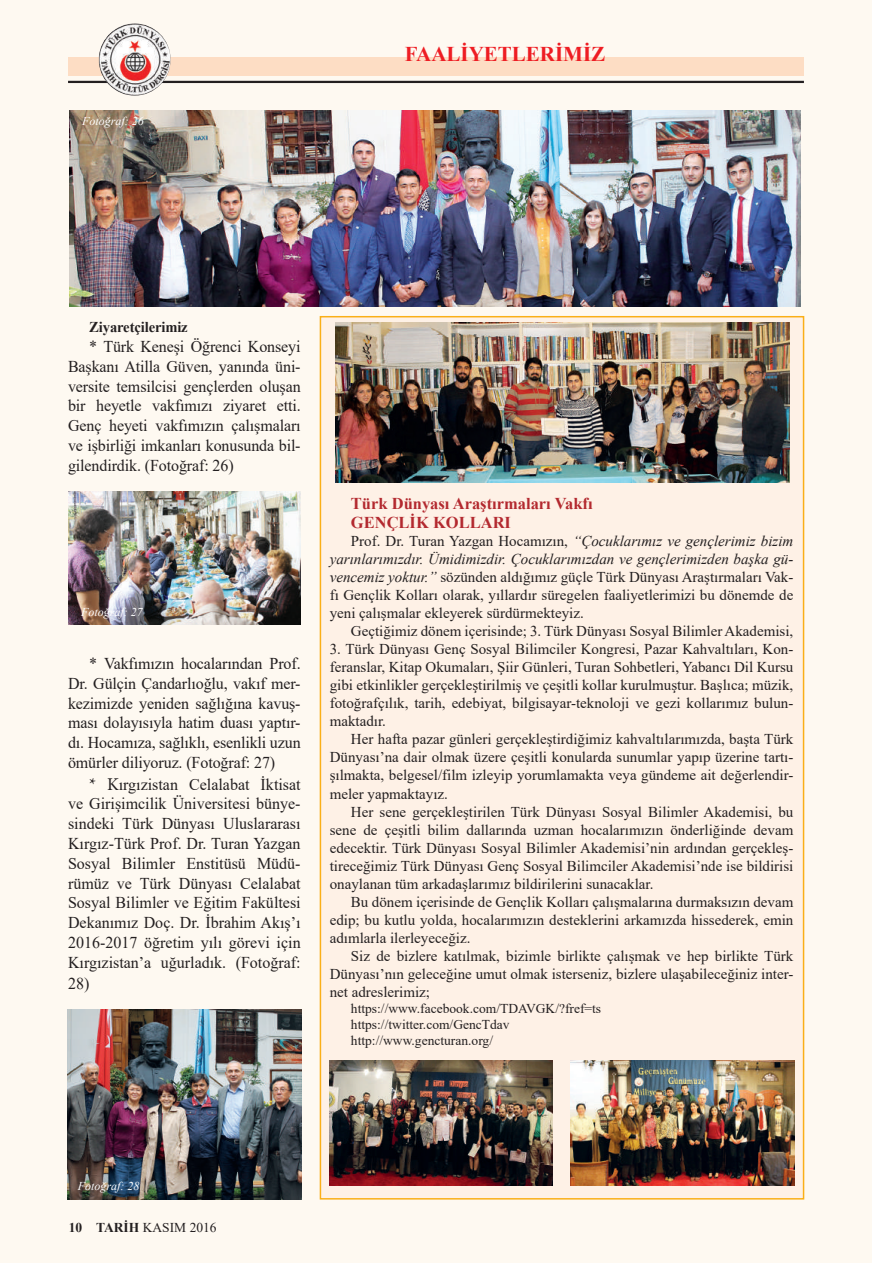
<style>
.page{position:relative;width:872px;height:1263px;background:#fef9f1}
.page>*{position:absolute;margin:0;border:0;box-sizing:border-box;transform-origin:0 0}
.t1{font:700 21px "Times New Roman";color:#ee1d23}
.t2{font:16.5px/19.8px "Times New Roman";letter-spacing:-.005em;color:#231f20;text-align:justify}
.t3{font:700 16.5px/19.8px "Times New Roman";color:#b3292f}
.t4{font:15px/18px "Times New Roman";color:#231f20;text-align:justify}
.t5{font:700 15px "Times New Roman";letter-spacing:-.005em;color:#231f20}
.t6{font:13.5px/16.2px "Times New Roman";color:#231f20}
.t7{font:italic 12px "Times New Roman";color:#fff}
.s1{font-family:"Minion Pro";font-size:18px}
.s2{font-style:italic}
.s3{font-weight:700}
</style>
<div class="page">
<div style="left:68px;top:57px;width:736px;height:19px;background:#fdddc4"></div>
<hr style="left:68px;top:81px;width:736px;height:2px;background:#231f20">
<img style="left:99px;top:23px;width:72px;height:73px">
<img style="left:69px;top:111px;width:731px;height:196px">
<img style="left:68px;top:1010px;width:233px;height:189px">
<img style="left:68px;top:491px;width:233px;height:133px">
<div style="left:320px;top:317px;width:483px;height:882px;background:#fef1e6"></div>
<img style="left:336px;top:322px;width:453px;height:160px">
<img style="left:329px;top:1060px;width:223px;height:126px">
<img style="left:570px;top:1060px;width:224px;height:126px">
<p class="t7" style="left:82px;top:113px;width:63px">Fotoğraf: 26</p>
<h1 class="t1" style="left:405px;top:39px;width:202px">FAALİYETLERİMİZ</h1>
<p class="t5" style="left:89px;top:316px;width:100px">Ziyaretçilerimiz</p>
<p class="t2" style="left:68px;top:336px;width:234px;text-indent:21px">* Türk Keneşi Öğrenci Konseyi Başkanı Atilla Güven, yanında üni&shy;versite temsilcisi gençlerden oluşan bir heyetle vakfımızı ziyaret etti.<br>Genç heyeti vakfımızın çalışmaları ve işbirliği imkanları konusunda bil&shy;gilendirdik. (Fotoğraf: 26)</p>
<p class="t7" style="left:81px;top:604px;width:63px">Fotoğraf: 27</p>
<p class="t2" style="left:68px;top:653px;width:234px;text-indent:21px">* Vakfımızın hocalarından Prof.<br>Dr. Gülçin Çandarlıoğlu, vakıf mer&shy;kezimizde yeniden sağlığına kavuş&shy;ması dolayısıyla hatim duası yaptır&shy;dı. Hocamıza, sağlıklı, esenlikli uzun ömürler diliyoruz. (Fotoğraf: 27)</p>
<p class="t2" style="left:68px;top:773px;width:234px;text-indent:21px"><span class="s1">* K</span>ırgızistan Celalabat İktisat ve Girişimcilik Üniversitesi bünye&shy;sindeki Türk Dünyası Uluslararası Kırgız-Türk Prof. Dr. Turan Yazgan Sosyal Bilimler Enstitüsü Müdü&shy;rümüz ve Türk Dünyası Celalabat Sosyal Bilimler ve Eğitim Fakültesi Dekanımız Doç. Dr. İbrahim Akış’ı 2016-2017 öğretim yılı görevi için Kırgızistan’a uğurladık. (Fotoğraf:</p>
<p class="t2" style="left:68px;top:973px;width:23px">28)</p>
<p class="t3" style="left:351px;top:493px;width:243px">Türk Dünyası Araştırmaları Vakfı<br>GENÇLİK KOLLARI</p>
<p class="t4" style="left:330px;top:532px;width:465px;text-indent:21px">Prof. Dr. Turan Yazgan Hocamızın, <span class="s2">“Çocuklarımız ve gençlerimiz bizim yarınlarımızdır. Ümidimizdir. Çocuklarımızdan ve gençlerimizden başka gü&shy;vencemiz yoktur.”</span> sözünden aldığımız güçle Türk Dünyası Araştırmaları Vak&shy;fı Gençlik Kolları olarak, yıllardır süregelen faaliyetlerimizi bu dönemde de yeni çalışmalar ekleyerek sürdürmekteyiz.</p>
<p class="t4" style="left:351px;top:622px;width:444px">Geçtiğimiz dönem içerisinde; 3. Türk Dünyası Sosyal Bilimler Akademisi,</p>
<p class="t4" style="left:330px;top:640px;width:465px">3. Türk Dünyası Genç Sosyal Bilimciler Kongresi, Pazar Kahvaltıları, Kon&shy;feranslar, Kitap Okumaları, Şiir Günleri, Turan Sohbetleri, Yabancı Dil Kursu gibi etkinlikler gerçekleştirilmiş ve çeşitli kollar kurulmuştur. Başlıca; müzik, fotoğrafçılık, tarih, edebiyat, bilgisayar-teknoloji ve gezi kollarımız bulun&shy;maktadır.</p>
<p class="t4" style="left:330px;top:730px;width:465px;text-indent:21px">Her hafta pazar günleri gerçekleştirdiğimiz kahvaltılarımızda, başta Türk Dünyası’na dair olmak üzere çeşitli konularda sunumlar yapıp üzerine tartı&shy;şılmakta, belgesel/film izleyip yorumlamakta veya gündeme ait değerlendir&shy;meler yapmaktayız.</p>
<p class="t4" style="left:330px;top:802px;width:465px;text-indent:21px">Her sene gerçekleştirilen Türk Dünyası Sosyal Bilimler Akademisi, bu sene de çeşitli bilim dallarında uzman hocalarımızın önderliğinde devam edecektir. Türk Dünyası Sosyal Bilimler Akademisi’nin ardından gerçekleş&shy;tireceğimiz Türk Dünyası Genç Sosyal Bilimciler Akademisi’nde ise bildirisi onaylanan tüm arkadaşlarımız bildirilerini sunacaklar.</p>
<p class="t4" style="left:330px;top:892px;width:465px;text-indent:21px">Bu dönem içerisinde de Gençlik Kolları çalışmalarına durmaksızın devam edip; bu kutlu yolda, hocalarımızın desteklerini arkamızda hissederek, emin adımlarla ilerleyeceğiz.</p>
<p class="t4" style="left:330px;top:946px;width:465px;text-indent:21px">Siz de bizlere katılmak, bizimle birlikte çalışmak ve hep birlikte Türk Dünyası’nın geleceğine umut olmak isterseniz, bizlere ulaşabileceğiniz inter&shy;net adreslerimiz;</p>
<p class="t6" style="left:351px;top:1000px;width:252px">https://www.facebook.com/TDAVGK/?fref=ts https://twitter.com/GencTdav http://www.gencturan.org/</p>
<p class="t7" style="left:78px;top:1178px;width:63px">Fotoğraf: 28</p>
<p class="t6" style="left:69px;top:1219px;width:149px"><span class="s3">10 TARİH</span> KASIM 2016</p>
</div>
